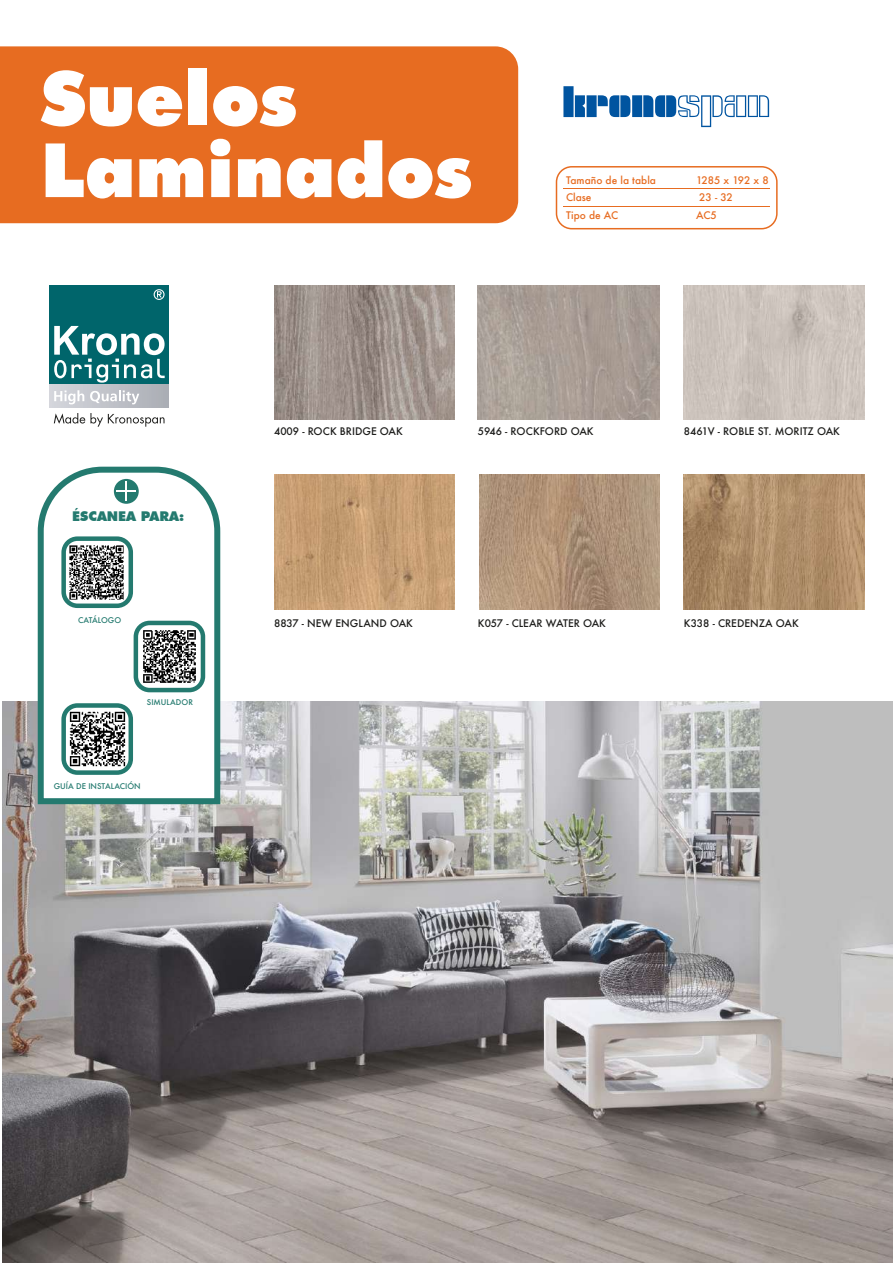
<style>
.page{position:relative;width:893px;height:1263px;background:#fff}
.page>*{position:absolute;margin:0;border:0;box-sizing:border-box;transform-origin:0 0}
.t1{font:900 75px/72px "Futura BT";color:#fff}
.t2{font:900 13.5px "Futura BT";color:#247a6f}
.t3{font:500 10.2px "Futura";color:#1d1d1b}
.t4{font:500 10.2px/17.4px "Futura";color:#e76c21}
.t5{font:500 7.65px "Futura";color:#247a6f}
</style>
<div class="page">
<img style="left:274px;top:286px;width:180px;height:134px">
<img style="left:478px;top:285px;width:181px;height:135px">
<img style="left:684px;top:285px;width:180px;height:135px">
<img style="left:274px;top:475px;width:180px;height:134px">
<img style="left:479px;top:475px;width:180px;height:134px">
<img style="left:684px;top:475px;width:180px;height:134px">
<div style="left:49px;top:286px;width:119px;height:98px;background:#00656b"></div>
<svg style="left:154px;top:289px;width:11px;height:11px"></svg>
<svg style="left:54px;top:326px;width:111px;height:57px"></svg>
<img style="left:49px;top:384px;width:119px;height:24px">
<svg style="left:54px;top:390px;width:30px;height:14px"></svg>
<svg style="left:90px;top:390px;width:49px;height:14px"></svg>
<svg style="left:54px;top:413px;width:111px;height:14px"></svg>
<svg style="left:563px;top:86px;width:206px;height:41px"></svg>
<img style="left:2px;top:701px;width:891px;height:562px">
<div style="left:556px;top:166px;width:222px;height:63px;border:2px solid #e76c21;border-radius:15px"></div>
<hr style="left:563px;top:206px;width:207px;height:1px;background:#e76c21">
<hr style="left:563px;top:188px;width:207px;height:1px;background:#e76c21">
<div style="left:0;top:46px;width:518px;height:177px;background:#e76c21"></div>
<svg style="left:35px;top:466px;width:188px;height:341px"></svg>
<svg style="left:114px;top:479px;width:25px;height:25px"></svg>
<svg style="left:117px;top:481px;width:19px;height:19px"></svg>
<img style="left:139px;top:626px;width:61px;height:61px">
<div style="left:134px;top:621px;width:71px;height:71px;border:4px solid #247a6f;border-radius:14px"></div>
<img style="left:66px;top:541px;width:62px;height:62px">
<div style="left:61px;top:536px;width:72px;height:72px;border:4px solid #247a6f;border-radius:14px"></div>
<img style="left:64px;top:706px;width:66px;height:66px">
<div style="left:61px;top:703px;width:72px;height:72px;border:4px solid #247a6f;border-radius:14px"></div>
<h1 class="t1" style="left:41px;top:62px;width:432px">Suelos<br>Laminados</h1>
<p class="t4" style="left:566px;top:171px;width:91px">Tamaño de la tabla<br>Clase<br>Tipo de AC</p>
<p class="t4" style="left:696px;top:171px;width:74px">1285 x 192 x 8</p>
<p class="t4" style="left:699px;top:189px;width:35px">23 - 32</p>
<p class="t4" style="left:696px;top:206px;width:22px">AC5</p>
<h2 class="t2" style="left:72px;top:508px;width:114px">ÉSCANEA PARA:</h2>
<p class="t5" style="left:78px;top:615px;width:45px">CATÁLOGO</p>
<p class="t5" style="left:147px;top:697px;width:48px">SIMULADOR</p>
<p class="t5" style="left:54px;top:781px;width:88px">GUÍA DE INSTALACIÓN</p>
<p class="t3" style="left:274px;top:424px;width:130px">4009 - ROCK BRIDGE OAK</p>
<p class="t3" style="left:478px;top:424px;width:117px">5946 - ROCKFORD OAK</p>
<p class="t3" style="left:684px;top:424px;width:158px">8461V - ROBLE ST. MORITZ OAK</p>
<p class="t3" style="left:274px;top:616px;width:140px">8837 - NEW ENGLAND OAK</p>
<p class="t3" style="left:478px;top:616px;width:130px">K057 - CLEAR WATER OAK</p>
<p class="t3" style="left:684px;top:616px;width:116px">K338 - CREDENZA OAK</p>
</div>
